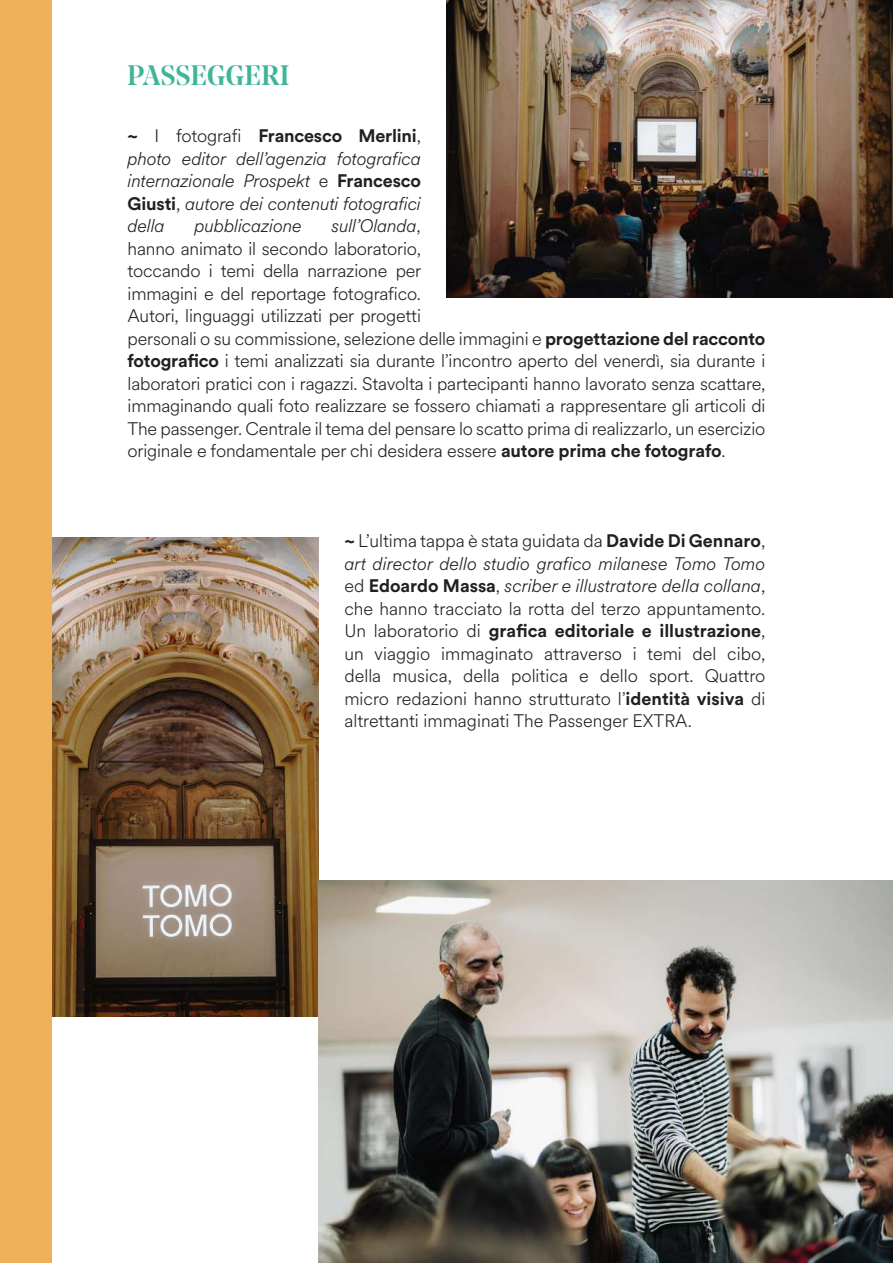
<style>
.page{position:relative;width:893px;height:1263px;background:#fff}
.page>*{position:absolute;margin:0;border:0;box-sizing:border-box;transform-origin:0 0}
.t1{font:500 27.9px "Noe Display";color:#3db599}
.t2{font:300 18px/22.5px "Circular Spotify Text";letter-spacing:-.01em;color:#231f20;text-align:justify}
.t3{font:italic 300 18px/22.5px "Circular Spotify Text";letter-spacing:-.01em;color:#231f20;text-align:justify}
.t4{font:700 18px "Circular Std";color:#231f20}
.s1{font-family:"Circular Spotify Text";font-weight:300}
.s2{font-style:normal}
.s3{font-family:"Circular Std";font-weight:700;font-style:normal}
.s4{font-style:italic}
.s5{font-family:"Circular Std";font-weight:700}
</style>
<div class="page">
<img style="left:446px;top:0;width:447px;height:298px">
<img style="left:51px;top:538px;width:268px;height:478px">
<img style="left:319px;top:880px;width:574px;height:383px">
<div style="left:0;top:0;width:51px;height:1263px;background:#eeb15a"></div>
<h1 class="t1" style="left:127px;top:63px;width:164px">PASSEGGERI</h1>
<p class="t4" style="left:128px;top:124px;width:295px">~ <span class="s1">I fotografi</span> Francesco Merlini<span class="s1">,</span></p>
<p class="t3" style="left:128px;top:147px;width:295px">photo editor dell’agenzia fotografica internazionale Prospekt <span class="s2">e</span> <span class="s3">Francesco Giusti</span><span class="s2">,</span> autore dei contenuti fotografici della</p>
<p class="t3" style="left:195px;top:215px;width:109px">pubblicazione</p>
<p class="t2" style="left:128px;top:215px;width:639px;text-align:left;text-indent:204px"><span class="s4">sull’Olanda</span>,<br>hanno animato il secondo laboratorio,<br>toccando i temi della narrazione per<br>immagini e del reportage fotografico.<br>Autori, linguaggi utilizzati per progetti<br>personali o su commissione, selezione delle immagini e <span class="s5">progettazione del racconto fotografico</span> i temi analizzati sia durante l’incontro aperto del venerdì, sia durante i laboratori pratici con i ragazzi. Stavolta i partecipanti hanno lavorato senza scattare, immaginando quali foto realizzare se fossero chiamati a rappresentare gli articoli di The passenger. Centrale il tema del pensare lo scatto prima di realizzarlo, un esercizio originale e fondamentale per chi desidera essere <span class="s5">autore prima che fotografo</span>.</p>
<p class="t2" style="left:344px;top:530px;width:422px"><span class="s5">~</span> L’ultima tappa è stata guidata da <span class="s5">Davide Di Gennaro</span>, <span class="s4">art director dello studio grafico milanese Tomo Tomo </span>ed <span class="s5">Edoardo Massa</span>, <span class="s4">scriber e illustratore della collana</span>, che hanno tracciato la rotta del terzo appuntamento.</p>
<p class="t4" style="left:344px;top:619px;width:422px"><span class="s1">Un laboratorio di</span> grafica editoriale e illustrazione<span class="s1">,</span></p>
<p class="t2" style="left:344px;top:642px;width:422px">un viaggio immaginato attraverso i temi del cibo, della musica, della politica e dello sport. Quattro micro redazioni hanno strutturato l’<span class="s5">identità visiva</span> di altrettanti immaginati The Passenger EXTRA.</p>
</div>
